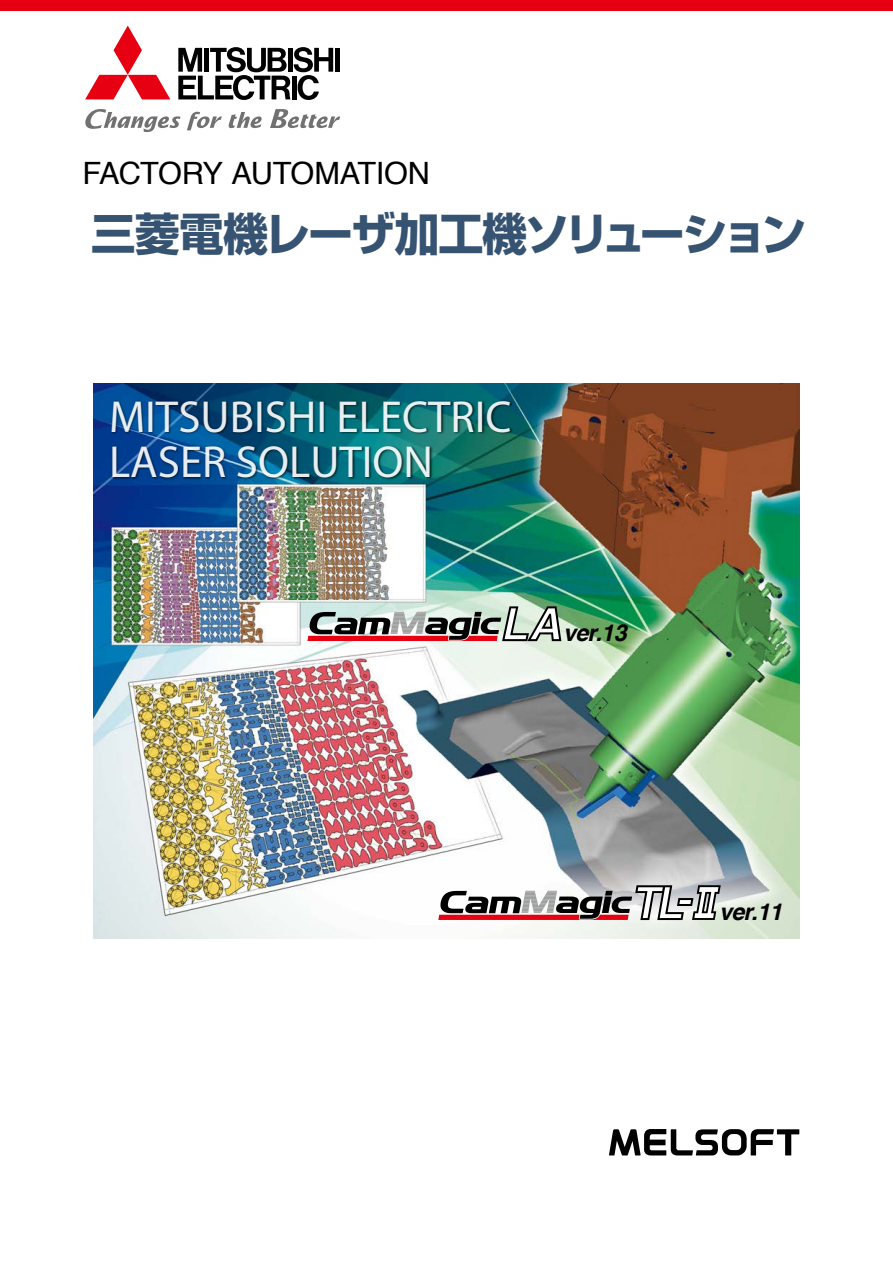
<style>
.page{position:relative;width:893px;height:1263px;background:#fff}
.page>*{position:absolute;margin:0;border:0;box-sizing:border-box;transform-origin:0 0}
.t1{font:45px/45px "Myriad Pro";color:#fff}
.t2{font:700 45px "Shin Go Pro";letter-spacing:-.055em;color:#375372}
.t3{font:30.75px "Helvetica";letter-spacing:-.02em;color:#000}
.t4{font:italic 700 23.25px "Helvetica";letter-spacing:-.03em;color:#000}
</style>
<div class="page">
<div style="left:0;top:0;width:893px;height:10px;background:#e60012"></div>
<svg style="left:187px;top:112px;width:35px;height:18px"></svg>
<svg style="left:270px;top:109px;width:70px;height:19px"></svg>
<svg style="left:85px;top:109px;width:96px;height:23px"></svg>
<svg style="left:229px;top:112px;width:33px;height:16px"></svg>
<svg style="left:85px;top:26px;width:85px;height:73px"></svg>
<div style="left:335px;top:48px;width:5px;height:24px;background:#000"></div>
<svg style="left:178px;top:47px;width:155px;height:53px"></svg>
<svg style="left:609px;top:1129px;width:190px;height:26px"></svg>
<img style="left:94px;top:384px;width:705px;height:554px">
<img style="left:107px;top:392px;width:409px;height:101px">
<svg style="left:307px;top:606px;width:254px;height:35px;background:#a1938f"></svg>
<svg style="left:438px;top:885px;width:283px;height:35px"></svg>
<p class="t3" style="left:83px;top:150px;width:349px">FACTORY AUTOMATION</p>
<p class="t2" style="left:91px;top:199px;width:717px">三菱電機レーザ加工機ソリューション</p>
<p class="t1" style="left:109px;top:393px;width:404px">MITSUBISHI ELECTRIC<br>LASER SOLUTION</p>
<p class="t4" style="left:563px;top:614px;width:65px">ver.13</p>
<p class="t4" style="left:719px;top:893px;width:65px">ver.11</p>
</div>
